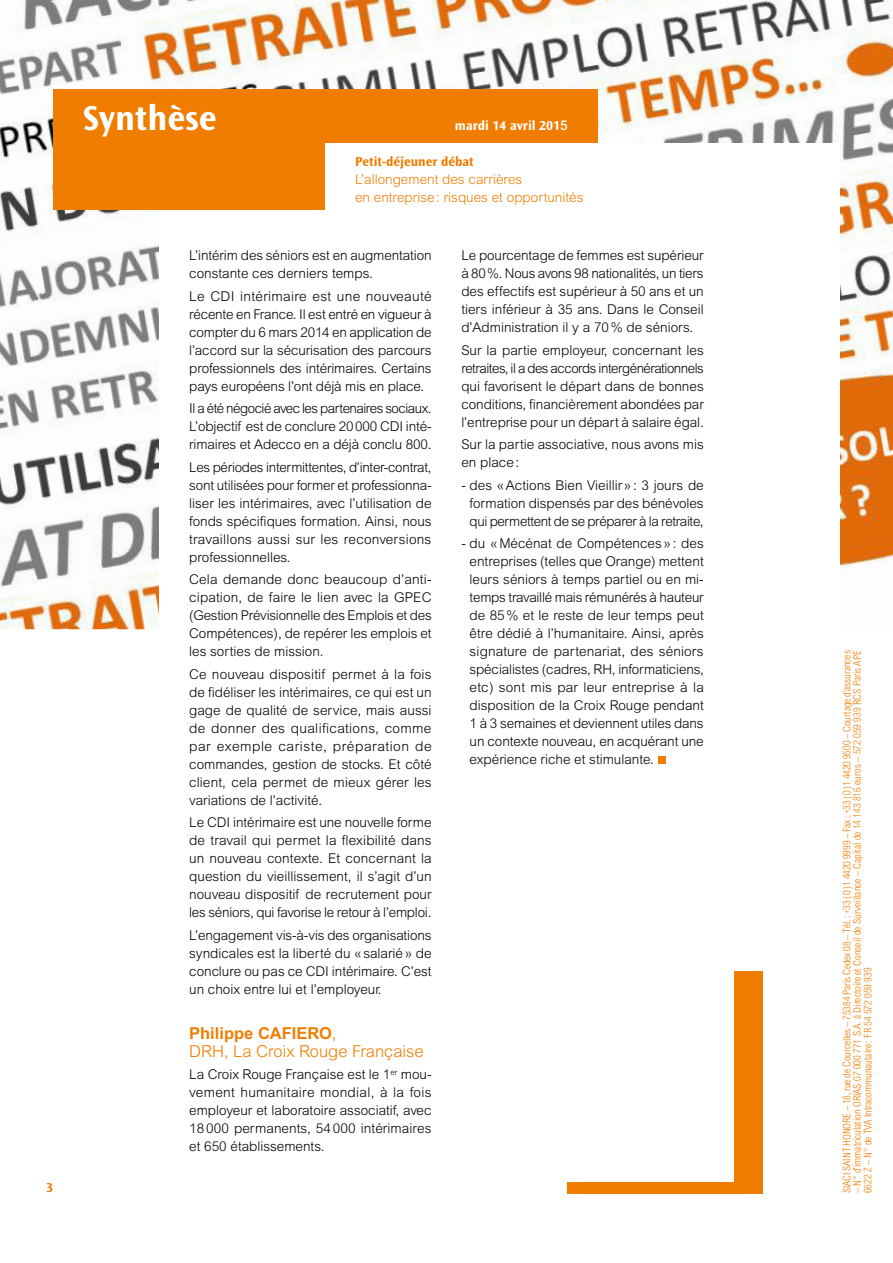
<style>
.page{position:relative;width:893px;height:1263px;background:#fff}
.page>*{position:absolute;margin:0;border:0;box-sizing:border-box;transform-origin:0 0}
.t1{font:700 36px "Ocean Sans Std";color:#fff}
.t2{font:300 16.5px/18px "Arial";color:#f07d00}
.t3{font:300 13.5px/18px "Arial";color:#000;text-align:justify}
.t4{font:300 13.5px/18px "Arial";color:#f07d00}
.t5{font:700 13.5px "Ocean Sans Std";color:#f07d00}
.t6{font:700 13.5px "Ocean Sans Std";color:#fff}
.t7{font:300 condensed 10.5px/10.5px "Arial";color:#f07d00}
.s1{font-family:"Arial";font-weight:500}
.s2{font-weight:700}
</style>
<div class="page">
<img style="left:0;top:511px;width:893px;height:118px">
<img style="left:0;top:240px;width:893px;height:271px">
<img style="left:0;top:0;width:893px;height:239px">
<div style="left:568px;top:971px;width:195px;height:222px;background:#f07d00"></div>
<div style="left:159px;top:162px;width:574px;height:1019px;background:#fff"></div>
<div style="left:53px;top:89px;width:544px;height:120px;background:#f07d00"></div>
<div style="left:325px;top:143px;width:515px;height:630px;background:#fff"></div>
<div style="left:658px;top:757px;width:7px;height:7px;background:#f07d00"></div>
<p class="t5" style="left:46px;top:1180px;width:9px">3</p>
<h1 class="t1" style="left:83px;top:98px;width:135px">Synthèse</h1>
<p class="t6" style="left:455px;top:118px;width:114px">mardi 14 avril 201<span class="s1">5</span></p>
<p class="t5" style="left:355px;top:154px;width:120px">Petit-déjeuner débat</p>
<p class="t4" style="left:355px;top:170px;width:230px">L’allongement des carrières<br>en entreprise: risques et opportunités</p>
<p class="t3" style="left:189px;top:246px;width:244px">L’intérim des séniors est en augmentation constante ces derniers temps.</p>
<p class="t3" style="left:189px;top:287px;width:244px">Le CDI intérimaire est une nouveauté récente en France. Il est entré en vigueur à compter du 6 mars 2014 en application de l’accord sur la sécurisation des parcours professionnels des intérimaires. Certains pays européens l’ont déjà mis en place.</p>
<p class="t3" style="left:189px;top:399px;width:244px">Il a été négocié avec les partenaires sociaux.<br>L’objectif est de conclure 20000 CDI inté&shy;rimaires et Adecco en a déjà conclu 800.</p>
<p class="t3" style="left:189px;top:458px;width:244px">Les périodes intermittentes, d’inter-contrat, sont utilisées pour former et professionna&shy;liser les intérimaires, avec l’utilisation de fonds spécifiques formation. Ainsi, nous travaillons aussi sur les reconversions professionnelles.</p>
<p class="t3" style="left:189px;top:570px;width:244px">Cela demande donc beaucoup d’anti&shy;cipation, de faire le lien avec la GPEC (Gestion Prévisionnelle des Emplois et des Compétences), de repérer les emplois et les sorties de mission.</p>
<p class="t3" style="left:189px;top:665px;width:244px">Ce nouveau dispositif permet à la fois de fidéliser les intérimaires, ce qui est un gage de qualité de service, mais aussi de donner des qualifications, comme par exemple cariste, préparation de commandes, gestion de stocks. Et côté client, cela permet de mieux gérer les variations de l’activité.</p>
<p class="t3" style="left:189px;top:813px;width:244px">Le CDI intérimaire est une nouvelle forme de travail qui permet la flexibilité dans un nouveau contexte. Et concernant la question du vieillissement, il s’agit d’un nouveau dispositif de recrutement pour les séniors, qui favorise le retour à l’emploi.</p>
<p class="t3" style="left:189px;top:926px;width:244px">L’engagement vis-à-vis des organisations syndicales est la liberté du «salarié» de conclure ou pas ce CDI intérimaire. C’est un choix entre lui et l’employeur.</p>
<p class="t2" style="left:189px;top:1024px;width:236px"><span class="s2">Philippe CAFIERO</span>,<br>DRH, La Croix Rouge Française</p>
<p class="t3" style="left:189px;top:1065px;width:244px">La Croix Rouge Française est le 1<sup>er</sup> mou&shy;vement humanitaire mondial, à la fois employeur et laboratoire associatif, avec 18000 permanents, 54000 intérimaires et 650 établissements.</p>
<p class="t3" style="left:461px;top:246px;width:244px">Le pourcentage de femmes est supérieur à 80%. Nous avons 98 nationalités, un tiers des effectifs est supérieur à 50 ans et un tiers inférieur à 35 ans. Dans le Conseil d’Administration il y a 70% de séniors.</p>
<p class="t3" style="left:461px;top:341px;width:244px">Sur la partie employeur, concernant les retraites, il a des accords intergénérationnels qui favorisent le départ dans de bonnes conditions, financièrement abondées par l’entreprise pour un départ à salaire égal.</p>
<p class="t3" style="left:461px;top:435px;width:244px">Sur la partie associative, nous avons mis en place:</p>
<p class="t3" style="left:470px;top:476px;width:236px;text-indent:-8px">- des «Actions Bien Vieillir»: 3 jours de formation dispensés par des bénévoles qui permettent de se préparer à la retraite,</p>
<p class="t3" style="left:470px;top:534px;width:236px;text-indent:-8px">- du «Mécénat de Compétences»: des entreprises (telles que Orange) mettent leurs séniors à temps partiel ou en mi&shy;temps travaillé mais rémunérés à hauteur de 85% et le reste de leur temps peut être dédié à l’humanitaire. Ainsi, après signature de partenariat, des séniors spécialistes (cadres, RH, informaticiens, etc) sont mis par leur entreprise à la disposition de la Croix Rouge pendant 1 à 3 semaines et deviennent utiles dans un contexte nouveau, en acquérant une expérience riche et stimulante.</p>
<p class="t7" style="left:841px;top:1193px;width:544px;rotate:-90deg">SIACI SAINT HONORE – 18, rue de Courcelles – 75384 Paris Cedex 08 – Tél.: +33 ( 0 )1 4420 9999 – Fax: +33 ( 0 )1 4420 9500 – Courtage d’assurances</p>
<p class="t7" style="left:852px;top:1193px;width:544px;rotate:-90deg">– N° d’immatriculation ORIAS 07 000 771 S.A. à Directoire et Conseil de Surveillance – Capital de 14 143 816 euros – 572 059 939 RCS Paris APE<br>6622 Z – N° de TVA Intracommunautaire: FR 54 572 059 939</p>
</div>
